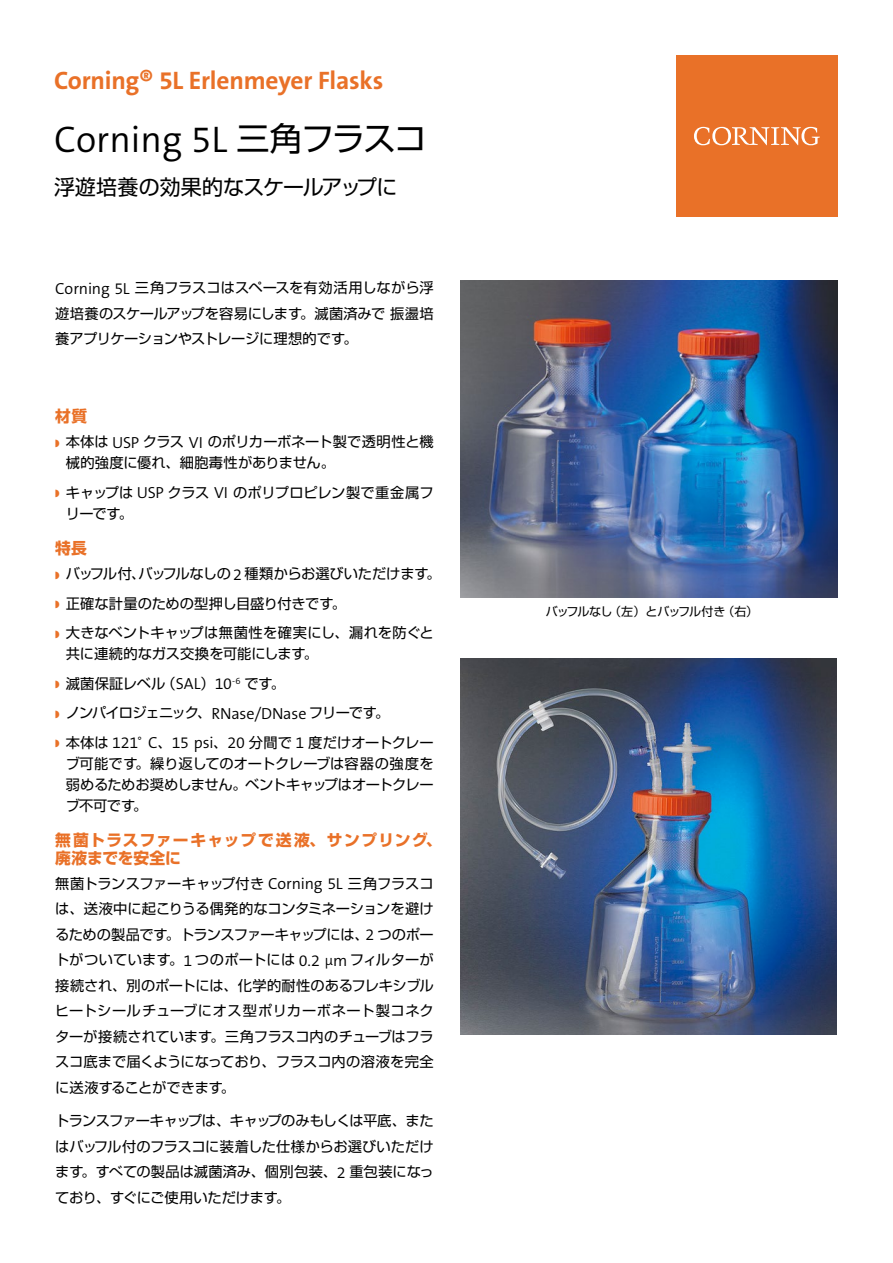
<style>
.page{position:relative;width:893px;height:1263px;background:#fff}
.page>*{position:absolute;margin:0;border:0;box-sizing:border-box;transform-origin:0 0}
.t1{font:300 37.35px "The Sans B W4";color:#000}
.t2{font:700 25.5px "The Sans B W7";letter-spacing:-.01em;color:#e97128}
.t3{font:21px "Shin Go Pro";letter-spacing:-.02em;color:#000}
.t4{font:700 15.75px/18px "Shin Go Pro";letter-spacing:.05em;color:#e97128}
.t5{font:14.25px/25.5px "Shin Go Pro";letter-spacing:-.015em;color:#000;text-align:justify}
.t6{font:12px "Shin Go Pro";letter-spacing:-.075em;color:#000}
.s1{font-family:"Shin Go Pro";font-weight:400;font-size:33px}
.s2{font-family:"The Sans B W4";font-weight:300;font-size:16.05px}
.s3{color:#e97128}
.s4{font-family:"The Sans B W4";font-weight:300}
</style>
<div class="page">
<img style="left:460px;top:281px;width:378px;height:316px">
<img style="left:460px;top:659px;width:376px;height:376px">
<div style="left:676px;top:55px;width:162px;height:162px;background:#e97128"></div>
<svg style="left:694px;top:127px;width:126px;height:18px"></svg>
<h2 class="t2" style="left:54px;top:64px;width:331px">Corning® 5L Erlenmeyer Flasks</h2>
<h1 class="t1" style="left:54px;top:115px;width:374px">Corning 5L <span class="s1">三角フラスコ</span></h1>
<h3 class="t3" style="left:54px;top:169px;width:345px">浮遊培養の効果的なスケールアップに</h3>
<p class="t5" style="left:55px;top:273px;width:380px"><span class="s2">Corning 5L</span> 三角フラスコはスペースを有効活用しながら浮遊培養のスケールアップを容易にします。滅菌済みで振盪培養アプリケーションやストレージに理想的です。</p>
<p class="t4" style="left:55px;top:405px;width:33px">材質</p>
<p class="t5" style="left:66px;top:430px;width:369px;line-height:21px;text-indent:-10px"><span class="s3">◗</span> 本体は <span class="s2">USP</span> クラス <span class="s2">VI</span> のポリカーボネート製で透明性と機械的強度に優れ、細胞毒性がありません。</p>
<p class="t5" style="left:66px;top:480px;width:369px;line-height:21px;text-indent:-11px"><span class="s3">◗</span> キャップは <span class="s2">USP</span> クラス <span class="s2">VI</span> のポリプロピレン製で重金属フリーです。</p>
<p class="t4" style="left:55px;top:537px;width:33px">特長</p>
<p class="t5" style="left:55px;top:557px;width:387px;line-height:29.5px;text-align:left"><span class="s3">◗</span> バッフル付、バッフルなしの <span class="s2">2</span> 種類からお選びいただけます。<span class="s3">◗</span> 正確な計量のための型押し目盛り付きです。<br><span class="s3">◗</span> 大きなベントキャップは無菌性を確実にし、漏れを防ぐと</p>
<p class="t5" style="left:55px;top:637px;width:380px;line-height:29.5px;text-align:left;text-indent:10px">共に連続的なガス交換を可能にします。<br><span class="s3">◗</span> 滅菌保証レベル（<span class="s2">SAL</span>）<span class="s2">10</span><sup>-6</sup> です。<br><span class="s3">◗</span> ノンパイロジェニック、<span class="s2">RNase/DNase</span> フリーです。<br><span class="s3">◗</span> 本体は <span class="s2">121</span>°<span class="s2">C</span>、<span class="s2">15 psi</span>、<span class="s2">20</span> 分間で <span class="s2">1</span> 度だけオートクレー</p>
<p class="t5" style="left:66px;top:751px;width:369px;line-height:21px">ブ可能です。繰り返してのオートクレーブは容器の強度を弱めるためお奨めしません。ベントキャップはオートクレーブ不可です。</p>
<p class="t4" style="left:55px;top:829px;width:388px">無菌トラスファーキャップで送液、サンプリング、廃液までを安全に</p>
<p class="t5" style="left:55px;top:869px;width:380px">無菌トランスファーキャップ付き <span class="s2">Corning 5L</span> 三角フラスコは、送液中に起こりうる偶発的なコンタミネーションを避けるための製品です。トランスファーキャップには、<span class="s2">2</span> つのポートがついています。<span class="s2">1</span> つのポートには <span class="s2">0.2</span> <span class="s4">µ</span><span class="s2">m</span> フィルターが接続され、別のポートには、化学的耐性のあるフレキシブルヒートシールチューブにオス型ポリカーボネート製コネクターが接続されています。三角フラスコ内のチューブはフラスコ底まで届くようになっており、フラスコ内の溶液を完全に送液することができます。</p>
<p class="t5" style="left:55px;top:1106px;width:380px">トランスファーキャップは、キャップのみもしくは平底、またはバッフル付のフラスコに装着した仕様からお選びいただけます。すべての製品は滅菌済み、個別包装、<span class="s2">2</span> 重包装になっており、すぐにご使用いただけます。</p>
<p class="t6" style="left:546px;top:601px;width:214px">バッフルなし（左）とバッフル付き（右）</p>
</div>
